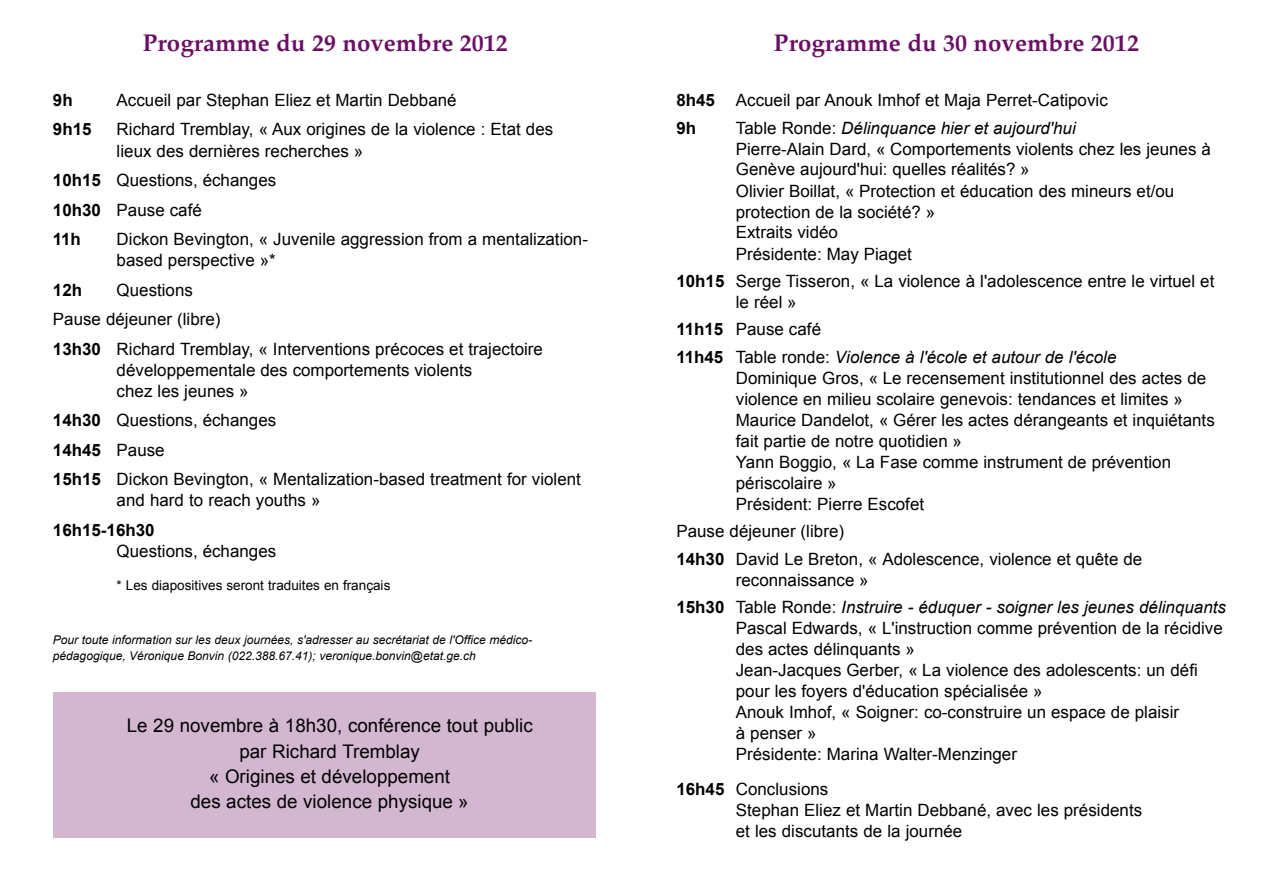
<style>
.page{position:relative;width:1263px;height:893px;background:#fff}
.page>*{position:absolute;margin:0;border:0;box-sizing:border-box;transform-origin:0 0}
.t1{font:700 24px "Palatino";color:#6b0f66}
.t2{font:18.75px/25.2px "Arial";color:#000;text-align:center}
.t3{font:16.95px/21px "Arial";color:#000}
.t4{font:italic 16.95px/27.3px "Arial";color:#000}
.t5{font:700 16.95px "Arial";color:#000}
.t6{font:13.5px "Arial";color:#000}
.t7{font:italic 12px/15.9px "Arial";color:#000}
.s1{font-weight:700}
.s2{font-style:italic}
.s3{font-weight:700;font-style:normal}
.s4{font-style:normal}
</style>
<div class="page">
<div style="left:53px;top:692px;width:543px;height:145px;background:#d3b7d1"></div>
<h1 class="t1" style="left:143px;top:31px;width:367px">Programme du 29 novembre 2012</h1>
<p class="t5" style="left:53px;top:91px;width:21px">9h</p>
<p class="t3" style="left:117px;top:90px;width:342px">Accueil par Stephan Eliez et Martin Debbané</p>
<p class="t5" style="left:53px;top:120px;width:40px">9h15</p>
<p class="t3" style="left:117px;top:119px;width:438px">Richard Tremblay, « Aux origines de la violence : Etat des lieux des dernières recherches »</p>
<p class="t3" style="left:53px;top:165px;width:225px;line-height:29.5px"><span class="s1">10h15</span> Questions, échanges<br><span class="s1">10h30</span> Pause café<br><span class="s1">11h</span></p>
<p class="t3" style="left:117px;top:229px;width:473px">Dickon Bevington, « Juvenile aggression from a mentalization&shy;based perspective »*</p>
<p class="t3" style="left:53px;top:275px;width:492px;line-height:29.5px;text-indent:64px">Questions<br>Pause déjeuner (libre)<br><span class="s1">13h30</span> Richard Tremblay, « Interventions précoces et trajectoire</p>
<p class="t3" style="left:117px;top:359px;width:357px">développementale des comportements violents chez les jeunes »</p>
<p class="t3" style="left:53px;top:406px;width:530px;line-height:29.4px"><span class="s1">14h30</span> Questions, échanges<br><span class="s1">14h45</span> Pause<br><span class="s1">15h15</span> Dickon Bevington, « Mentalization-based treatment for violent</p>
<p class="t3" style="left:117px;top:490px;width:205px">and hard to reach youths »</p>
<p class="t5" style="left:53px;top:520px;width:103px">16h15-16h30</p>
<p class="t3" style="left:117px;top:540px;width:161px">Questions, échanges</p>
<p class="t6" style="left:117px;top:577px;width:275px">* Les diapositives seront traduites en français</p>
<p class="t5" style="left:53px;top:280px;width:31px">12h</p>
<p class="t7" style="left:53px;top:631px;width:481px">Pour toute information sur les deux journées, s'adresser au secrétariat de l'Office médico&shy;pédagogique, Véronique Bonvin (022.388.67.41); veronique.bonvin@etat.ge.ch</p>
<p class="t2" style="left:127px;top:712px;width:408px">Le 29 novembre à 18h30, conférence tout public par Richard Tremblay<br>« Origines et développement<br>des actes de violence physique »</p>
<h1 class="t1" style="left:774px;top:31px;width:367px">Programme du 30 novembre 2012</h1>
<p class="t3" style="left:676px;top:87px;width:433px;line-height:27.3px"><span class="s1">8h45</span> Accueil par Anouk Imhof et Maja Perret-Catipovic<br><span class="s1">9h</span></p>
<p class="t3" style="left:736px;top:117px;width:477px">Table Ronde: <span class="s2">Délinquance hier et aujourd'hui<br></span>Pierre-Alain Dard, « Comportements violents chez les jeunes à Genève aujourd'hui: quelles réalités? »<br>Olivier Boillat, « Protection et éducation des mineurs et/ou protection de la société? »<br>Extraits vidéo<br>Présidente: May Piaget</p>
<p class="t3" style="left:736px;top:271px;width:480px;text-indent:-59px"><span class="s1">10h15</span> Serge Tisseron, « La violence à l'adolescence entre le virtuel et le réel »</p>
<p class="t4" style="left:676px;top:316px;width:442px"><span class="s3">11h15</span> <span class="s4">Pause café<br></span><span class="s3">11h45</span> <span class="s4">Table ronde:</span> Violence à l'école et autour de l'école</p>
<p class="t3" style="left:736px;top:367px;width:481px">Dominique Gros, « Le recensement institutionnel des actes de violence en milieu scolaire genevois: tendances et limites » Maurice Dandelot, « Gérer les actes dérangeants et inquiétants fait partie de notre quotidien »<br>Yann Boggio, « La Fase comme instrument de prévention périscolaire »<br>Président: Pierre Escofet</p>
<p class="t3" style="left:676px;top:517px;width:467px;line-height:27.8px">Pause déjeuner (libre)<br><span class="s1">14h30</span> David Le Breton, « Adolescence, violence et quête de</p>
<p class="t4" style="left:676px;top:566px;width:551px;text-indent:59px"><span class="s4">reconnaissance »<br></span><span class="s3">15h30</span> <span class="s4">Table Ronde:</span> Instruire - éduquer - soigner les jeunes délinquants</p>
<p class="t3" style="left:736px;top:617px;width:489px">Pascal Edwards, « L'instruction comme prévention de la récidive des actes délinquants »<br>Jean-Jacques Gerber, « La violence des adolescents: un défi pour les foyers d'éducation spécialisée »<br>Anouk Imhof, « Soigner: co-construire un espace de plaisir<br>à penser »<br>Présidente: Marina Walter-Menzinger</p>
<p class="t3" style="left:736px;top:779px;width:408px;text-indent:-59px"><span class="s1">16h45</span> Conclusions<br>Stephan Eliez et Martin Debbané, avec les présidents et les discutants de la journée</p>
</div>
